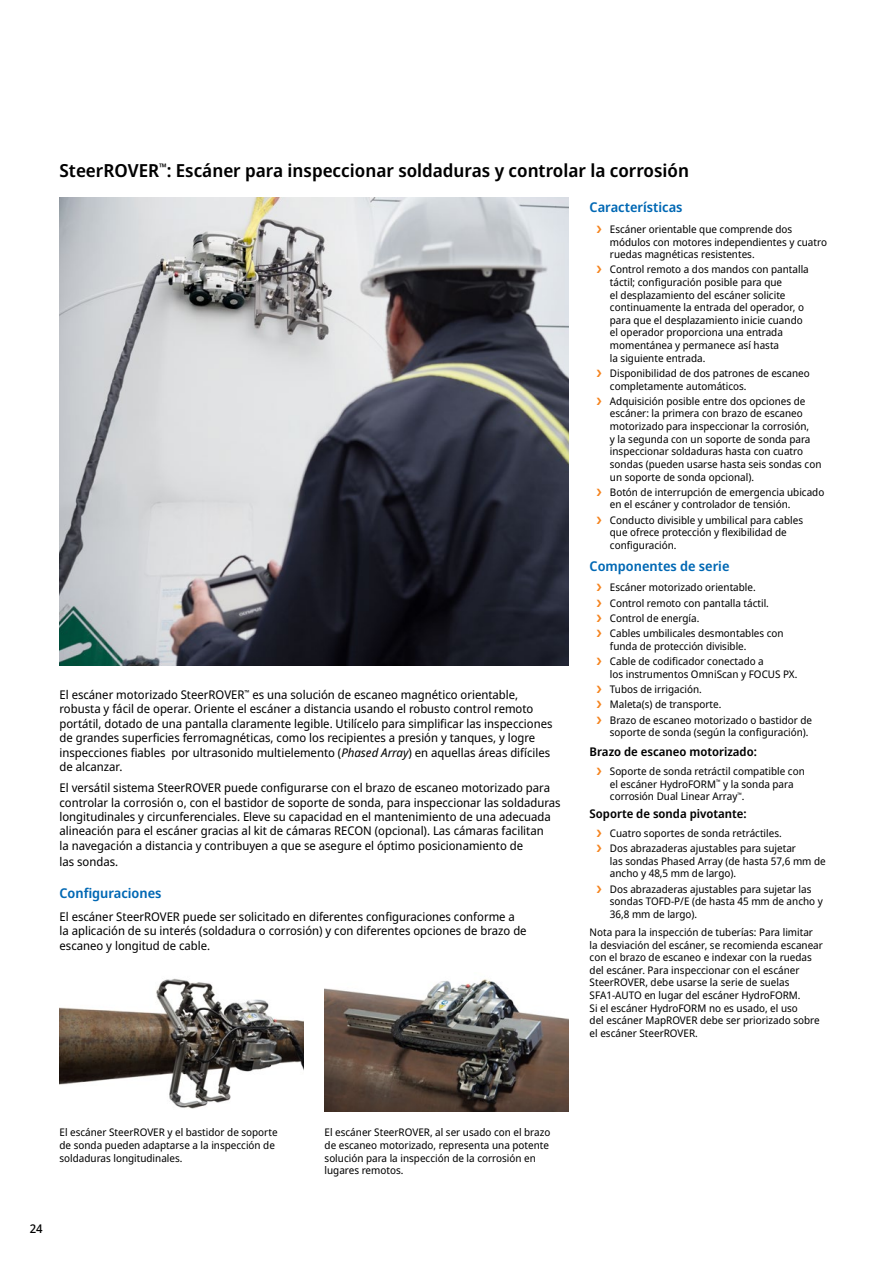
<style>
.page{position:relative;width:893px;height:1263px;background:#fff}
.page>*{position:absolute;margin:0;border:0;box-sizing:border-box;transform-origin:0 0}
.Title_12{font:600 18px "Noto Sans Display";color:#000}
.Title_10_Blue{font:600 13.5px "Noto Sans Display";color:#0068b4}
.Text{font:12px/14.4px "Noto Sans Display";color:#000}
.Title_10_Blue-2{font:12px/14.4px "Noto Sans Display";color:#000}
.Title_9{font:600 12px "Noto Sans Display";color:#000}
.t1{font:500 12px "Noto Sans Display";color:#000}
.t2{font:10.5px/12.6px "Noto Sans Display";color:#000}
.s1{font-style:italic}
.s2{color:#f5841f}
</style>
<div class="page">
<img style="left:60px;top:198px;width:508px;height:468px">
<img style="left:60px;top:978px;width:243px;height:131px">
<img style="left:325px;top:979px;width:243px;height:133px">
<p class="Title_12" style="left:60px;top:157px;width:631px">SteerROVER<sup>™</sup>: Escáner para inspeccionar soldaduras y controlar la corrosión</p>
<p class="Text" style="left:60px;top:688px;width:494px">El escáner motorizado SteerROVER<sup>™</sup> es una solución de escaneo magnético orientable, robusta y fácil de operar. Oriente el escáner a distancia usando el robusto control remoto portátil, dotado de una pantalla claramente legible. Utilícelo para simplificar las inspecciones de grandes superficies ferromagnéticas, como los recipientes a presión y tanques, y logre inspecciones fiables por ultrasonido multielemento (<span class="s1">Phased Array</span>) en aquellas áreas difíciles de alcanzar.</p>
<p class="Title_10_Blue-2" style="left:60px;top:781px;width:503px">El versátil sistema SteerROVER puede configurarse con el brazo de escaneo motorizado para controlar la corrosión o, con el bastidor de soporte de sonda, para inspeccionar las soldaduras longitudinales y circunferenciales. Eleve su capacidad en el mantenimiento de una adecuada alineación para el escáner gracias al kit de cámaras RECON (opcional). Las cámaras facilitan<br>la navegación a distancia y contribuyen a que se asegure el óptimo posicionamiento de</p>
<p class="Title_10_Blue-2" style="left:60px;top:855px;width:60px">las sondas.</p>
<p class="Title_10_Blue" style="left:60px;top:884px;width:103px">Configuraciones</p>
<p class="Text" style="left:60px;top:909px;width:469px">El escáner SteerROVER puede ser solicitado en diferentes configuraciones conforme a la aplicación de su interés (soldadura o corrosión) y con diferentes opciones de brazo de escaneo y longitud de cable.</p>
<p class="Title_10_Blue" style="left:590px;top:198px;width:94px">Características</p>
<p class="t2" style="left:610px;top:223px;width:219px;text-indent:-14px"><span class="s2">❯</span> Escáner orientable que comprende dos módulos con motores independientes y cuatro ruedas magnéticas resistentes.</p>
<p class="t2" style="left:610px;top:264px;width:200px;text-indent:-14px"><span class="s2">❯</span> Control remoto a dos mandos con pantalla táctil; configuración posible para que<br>el desplazamiento del escáner solicite continuamente la entrada del operador, o para que el desplazamiento inicie cuando el operador proporciona una entrada momentánea y permanece así hasta<br>la siguiente entrada.</p>
<p class="t2" style="left:610px;top:367px;width:201px;text-indent:-14px"><span class="s2">❯</span> Disponibilidad de dos patrones de escaneo completamente automáticos.</p>
<p class="t2" style="left:610px;top:395px;width:213px;text-indent:-14px"><span class="s2">❯</span> Adquisición posible entre dos opciones de escáner: la primera con brazo de escaneo motorizado para inspeccionar la corrosión,<br>y la segunda con un soporte de sonda para inspeccionar soldaduras hasta con cuatro sondas (pueden usarse hasta seis sondas con un soporte de sonda opcional).</p>
<p class="t2" style="left:610px;top:486px;width:216px;text-indent:-14px"><span class="s2">❯</span> Botón de interrupción de emergencia ubicado en el escáner y controlador de tensión.</p>
<p class="t2" style="left:610px;top:514px;width:195px;text-indent:-14px"><span class="s2">❯</span> Conducto divisible y umbilical para cables que ofrece protección y flexibilidad de configuración.</p>
<p class="Title_10_Blue" style="left:590px;top:556px;width:141px">Componentes de serie</p>
<p class="t2" style="left:596px;top:581px;width:161px"><span class="s2">❯</span> Escáner motorizado orientable.</p>
<p class="t2" style="left:596px;top:597px;width:174px"><span class="s2">❯</span> Control remoto con pantalla táctil.</p>
<p class="t2" style="left:596px;top:612px;width:104px"><span class="s2">❯</span> Control de energía.</p>
<p class="t2" style="left:610px;top:627px;width:175px;text-indent:-14px"><span class="s2">❯</span> Cables umbilicales desmontables con funda de protección divisible.</p>
<p class="t2" style="left:610px;top:655px;width:189px;text-indent:-14px"><span class="s2">❯</span> Cable de codificador conectado a<br>los instrumentos OmniScan y FOCUS PX.</p>
<p class="t2" style="left:596px;top:683px;width:107px"><span class="s2">❯</span> Tubos de irrigación.</p>
<p class="t2" style="left:596px;top:698px;width:126px"><span class="s2">❯</span> Maleta(s) de transporte.</p>
<p class="t2" style="left:610px;top:714px;width:204px;text-indent:-14px"><span class="s2">❯</span> Brazo de escaneo motorizado o bastidor de soporte de sonda (según la configuración).</p>
<p class="Title_9" style="left:590px;top:743px;width:169px">Brazo de escaneo motorizado:</p>
<p class="t2" style="left:610px;top:765px;width:196px;text-indent:-14px"><span class="s2">❯</span> Soporte de sonda retráctil compatible con el escáner HydroFORM<sup>™</sup> y la sonda para corrosión Dual Linear Array<sup>™</sup>.</p>
<p class="Title_9" style="left:590px;top:805px;width:158px">Soporte de sonda pivotante:</p>
<p class="t2" style="left:596px;top:827px;width:187px"><span class="s2">❯</span> Cuatro soportes de sonda retráctiles.</p>
<p class="t2" style="left:610px;top:842px;width:217px;text-indent:-14px"><span class="s2">❯</span> Dos abrazaderas ajustables para sujetar<br>las sondas Phased Array (de hasta 57,6 mm de ancho y 48,5 mm de largo).</p>
<p class="t2" style="left:610px;top:883px;width:214px;text-indent:-14px"><span class="s2">❯</span> Dos abrazaderas ajustables para sujetar las sondas TOFD-P/E (de hasta 45 mm de ancho y<br>36,8 mm de largo).</p>
<p class="t2" style="left:590px;top:926px;width:235px">Nota para la inspección de tuberías: Para limitar la desviación del escáner, se recomienda escanear con el brazo de escaneo e indexar con la ruedas del escáner. Para inspeccionar con el escáner SteerROVER, debe usarse la serie de suelas SFA1-AUTO en lugar del escáner HydroFORM.<br>Si el escáner HydroFORM no es usado, el uso<br>del escáner MapROVER debe ser priorizado sobre el escáner SteerROVER.</p>
<p class="t2" style="left:60px;top:1126px;width:220px">El escáner SteerROVER y el bastidor de soporte de sonda pueden adaptarse a la inspección de soldaduras longitudinales.</p>
<p class="t2" style="left:325px;top:1126px;width:227px">El escáner SteerROVER, al ser usado con el brazo de escaneo motorizado, representa una potente solución para la inspección de la corrosión en lugares remotos.</p>
<p class="t1" style="left:30px;top:1220px;width:14px">24</p>
</div>
